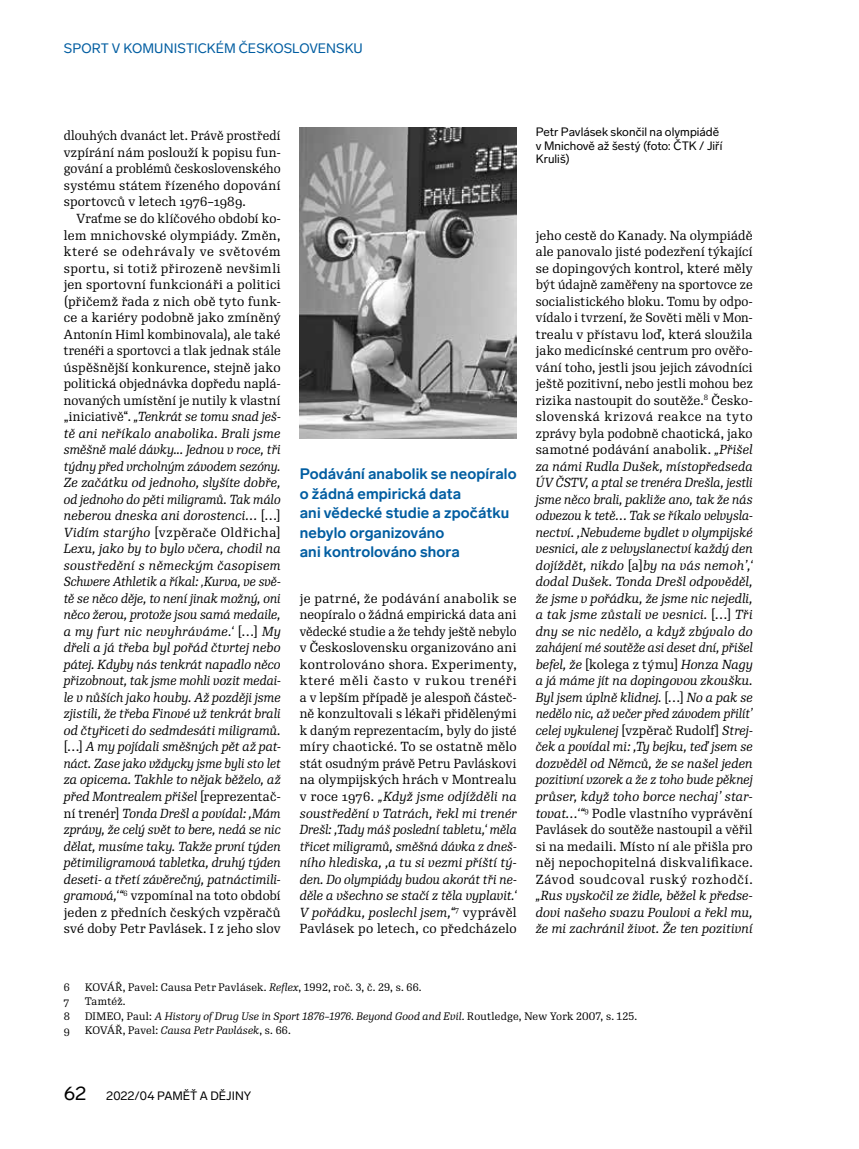
<style>
.page{position:relative;width:859px;height:1149px;background:#fff}
.page>*{position:absolute;margin:0;border:0;box-sizing:border-box;transform-origin:0 0}
.t1{font:700 15px/19.5px "Lab Grotesque";letter-spacing:.005em;color:#005da1}
.t2{font:13.5px "Lab Grotesque";letter-spacing:.005em;color:#005da1}
.t3{font:italic 12.75px/16.5px "Re Public Std";letter-spacing:.01em;color:#000;text-align:justify}
.t4{font:12.75px/16.5px "Re Public Std";letter-spacing:.015em;color:#000;text-align:justify}
.t5{font:12.75px/16.5px "Re Public Std";letter-spacing:.015em;color:#000;text-align:justify;scale:.95 1}
.t6{font:12px/13.5px "Lab Grotesque";color:#000}
.t7{font:10.5px "Re Public";letter-spacing:.015em;color:#000}
.t8{font:italic 10.5px "Re Public";letter-spacing:.015em;color:#000}
.t9{font:10.5px "Re Public Std";color:#000}
.s1{font-style:normal}
.s2{font-style:italic}
.s3{font-size:19.5px}
</style>
<div class="page">
<img style="left:300px;top:128px;width:217px;height:310px">
<p class="t2" style="left:64px;top:39px;width:301px">SPORT V KOMUNISTICKÉM ČESKOSLOVENSKU</p>
<p class="t5" style="left:64px;top:128px;width:230px">dlouhých dvanáct let. Právě prostředí vzpírání nám poslouží k popisu fun&shy;gování a problémů československého systému státem řízeného dopování sportovců v letech 1976–1989.</p>
<p class="t3" style="left:64px;top:210px;width:218px;text-indent:13px"><span class="s1">Vraťme se do klíčového období ko&shy;lem mnichovské olympiády. Změn, které se odehrávaly ve světovém sportu, si totiž přirozeně nevšimli jen sportovní funkcionáři a politici (přičemž řada z nich obě tyto funk&shy;ce a kariéry podobně jako zmíněný Antonín Himl kombinovala), ale také trenéři a sportovci a tlak jednak stále úspěšnější konkurence, stejně jako politická objednávka dopředu naplá&shy;novaných umístění je nutily k vlastní „iniciativě“.</span> „Tenkrát se tomu snad ješ&shy;tě ani neříkalo anabolika. Brali jsme směšně malé dávky... Jednou v roce, tři týdny před vrcholným závodem sezóny.<br>Ze začátku od jednoho, slyšíte dobře, od jednoho do pěti miligramů. Tak málo neberou dneska ani dorostenci… <span class="s1">[…] </span>Vidím starýho <span class="s1">[vzpěrače Oldřicha] </span>Lexu, jako by to bylo včera, chodil na soustředění s německým časopisem Schwere Athletik a říkal: ‚Kurva, ve svě&shy;tě se něco děje, to není jinak možný, oni něco žerou, protože jsou samá medaile, a my furt nic nevyhráváme.‘ <span class="s1">[…]</span> My dřeli a já třeba byl pořád čtvrtej nebo pátej. Kdyby nás tenkrát napadlo něco přizobnout, tak jsme mohli vozit medai&shy;le v nůších jako houby. Až později jsme zjistili, že třeba Finové už tenkrát brali od čtyřiceti do sedmdesáti miligramů. <span class="s1">[…]</span> A my pojídali směšných pět až pat&shy;náct. Zase jako vždycky jsme byli sto let za opicema. Takhle to nějak běželo, až před Montrealem přišel <span class="s1">[reprezentač&shy;ní trenér]</span> Tonda Drešl a povídal: ,Mám zprávy, že celý svět to bere, nedá se nic dělat, musíme taky. Takže první týden pětimiligramová tabletka, druhý týden deseti- a třetí závěrečný, patnáctimili&shy;gramová,‘“<sup>6</sup> <span class="s1">vzpomínal na toto období jeden z předních českých vzpěračů své doby Petr Pavlásek. I z jeho slov</span></p>
<p class="t6" style="left:536px;top:125px;width:188px">Petr Pavlásek skončil na olympiádě v Mnichově až šestý (foto: ČTK / Jiří<br>Kruliš)</p>
<p class="t1" style="left:300px;top:463px;width:218px">Podávání anabolik se neopíralo o žádná empirická data<br>ani vědecké studie a zpočátku nebylo organizováno<br>ani kontrolováno shora</p>
<p class="t4" style="left:300px;top:590px;width:218px">je patrné, že podávání anabolik se neopíralo o žádná empirická data ani vědecké studie a že tehdy ještě nebylo v Československu organizováno ani kontrolováno shora. Experimenty, které měli často v rukou trenéři a v lepším případě je alespoň částeč&shy;ně konzultovali s lékaři přidělenými k daným reprezentacím, byly do jisté míry chaotické. To se ostatně mělo stát osudným právě Petru Pavláskovi na olympijských hrách v Montrealu v roce 1976. <span class="s2">„Když jsme odjížděli na soustředění v Tatrách, řekl mi trenér Drešl: ,Tady máš poslední tabletu,‘ měla třicet miligramů, směšná dávka z dneš&shy;ního hlediska, ,a tu si vezmi příští tý&shy;den. Do olympiády budou akorát tři ne&shy;děle a všechno se stačí z těla vyplavit.‘ V pořádku, poslechl jsem,“</span><sup>7</sup> vyprávěl Pavlásek po letech, co předcházelo</p>
<p class="t3" style="left:536px;top:227px;width:218px"><span class="s1">jeho cestě do Kanady. Na olympiádě ale panovalo jisté podezření týkající se dopingových kontrol, které měly být údajně zaměřeny na sportovce ze socialistického bloku. Tomu by odpo&shy;vídalo i tvrzení, že Sověti měli v Mon&shy;trealu v přístavu loď, která sloužila jako medicínské centrum pro ověřo&shy;vání toho, jestli jsou jejich závodníci ještě pozitivní, nebo jestli mohou bez rizika nastoupit do soutěže.</span><sup>8</sup> <span class="s1">Česko&shy;slovenská krizová reakce na tyto zprávy byla podobně chaotická, jako samotné podávání anabolik.</span> „Přišel za námi Rudla Dušek, místopředseda ÚV ČSTV, a ptal se trenéra Drešla, jestli jsme něco brali, pakliže ano, tak že nás odvezou k tetě… Tak se říkalo velvysla&shy;nectví. ,Nebudeme bydlet v olympijské vesnici, ale z velvyslanectví každý den dojíždět, nikdo <span class="s1">[a]</span>by na vás nemoh’,‘ dodal Dušek. Tonda Drešl odpověděl, že jsme v pořádku, že jsme nic nejedli, a tak jsme zůstali ve vesnici. <span class="s1">[…]</span> Tři dny se nic nedělo, a když zbývalo do zahájení mé soutěže asi deset dní, přišel befel, že <span class="s1">[kolega z týmu]</span> Honza Nagy a já máme jít na dopingovou zkoušku.<br>Byl jsem úplně klidnej. <span class="s1">[…]</span> No a pak se nedělo nic, až večer před závodem přilít’ celej vykulenej <span class="s1">[vzpěrač Rudolf]</span> Strej&shy;ček a povídal mi: ,Ty bejku, teď jsem se dozvěděl od Němců, že se našel jeden pozitivní vzorek a že z toho bude pěknej průser, když toho borce nechaj’ star&shy;tovat…‘“<sup>9</sup> <span class="s1">Podle vlastního vyprávění Pavlásek do soutěže nastoupil a věřil si na medaili. Místo ní ale přišla pro něj nepochopitelná diskvalifikace.<br>Závod soudcoval ruský rozhodčí.</span></p>
<p class="t3" style="left:536px;top:887px;width:218px">„Rus vyskočil ze židle, běžel k předse&shy;dovi našeho svazu Poulovi a řekl mu, že mi zachránil život. Že ten pozitivní</p>
<p class="t9" style="left:64px;top:980px;width:8px">6</p>
<p class="t7" style="left:85px;top:980px;width:338px">KOVÁŘ, Pavel: Causa Petr Pavlásek. <span class="s2">Reflex</span>, 1992, roč. 3, č. 29, s. 66.</p>
<p class="t9" style="left:64px;top:994px;width:7px">7</p>
<p class="t7" style="left:85px;top:994px;width:42px">Tamtéž.</p>
<p class="t9" style="left:64px;top:1008px;width:8px">8</p>
<p class="t8" style="left:85px;top:1009px;width:554px"><span class="s1">DIMEO, Paul:</span> A History of Drug Use in Sport 1876–1976. Beyond Good and Evil<span class="s1">. Routledge, New York 2007, s. 125.</span></p>
<p class="t9" style="left:64px;top:1023px;width:8px">9</p>
<p class="t7" style="left:85px;top:1023px;width:207px">KOVÁŘ, Pavel: <span class="s2">Causa Petr Pavlásek</span>, s. 66.</p>
<p class="t6" style="left:64px;top:1088px;width:189px"><span class="s3">62</span> 2022/04 PAMĚŤ A DĚJINY</p>
</div>
